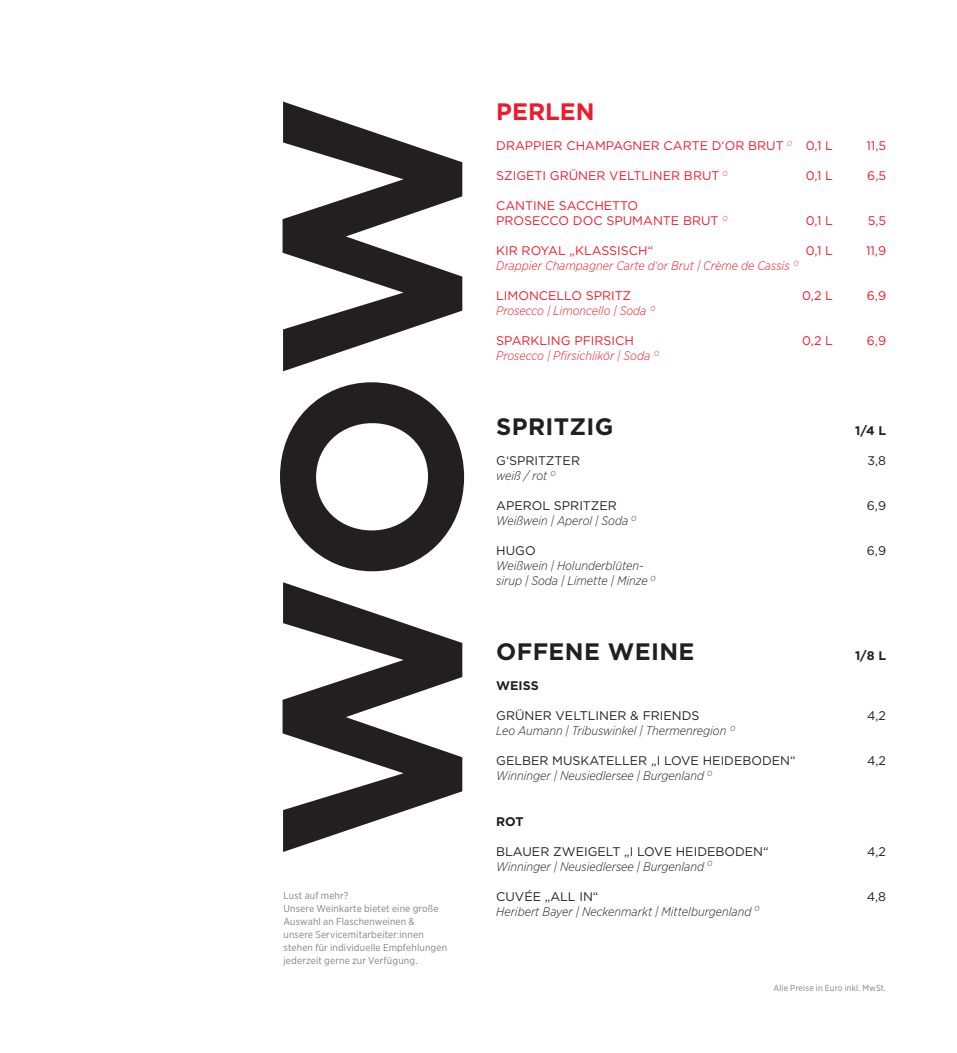
<style>
.page{position:relative;width:957px;height:1053px;background:#fff}
.page>*{position:absolute;margin:0;border:0;box-sizing:border-box;transform-origin:0 0}
.t1{font:700 23.75px "Gotham";letter-spacing:.015em;color:#231f20}
.t2{font:700 23.75px "Gotham";color:#ee1b2d}
.t3{font:italic 300 12.5px/15px "Gotham Narrow";color:#231f20}
.t4{font:12.5px/15px "Gotham";color:#ee1b2d}
.t5{font:12.5px "Gotham";color:#231f20}
.t6{font:italic 300 12.5px "Gotham Narrow";color:#ee1b2d}
.t7{font:700 12.5px "Gotham";color:#231f20}
.t8{font:10px/13px "Gotham Narrow";letter-spacing:.015em;color:#818386}
.t9{font:8.75px "Gotham Narrow";letter-spacing:.015em;color:#818386}
</style>
<div class="page">
<svg style="left:280px;top:102px;width:184px;height:750px"></svg>
<p class="t8" style="left:283px;top:889px;width:66px">Lust auf mehr?</p>
<p class="t8" style="left:283px;top:902px;width:165px">Unsere Weinkarte bietet eine große Auswahl an Flaschenweinen &amp;<br>unsere Servicemitarbeiter:innen stehen für individuelle Empfehlungen jederzeit gerne zur Verfügung.</p>
<p class="t2" style="left:496px;top:96px;width:100px">PERLEN</p>
<p class="t4" style="left:496px;top:138px;width:338px">DRAPPIER CHAMPAGNER CARTE D‘OR BRUT <sup>O</sup> 0,1 L</p>
<p class="t4" style="left:866px;top:138px;width:21px">11,5</p>
<p class="t4" style="left:496px;top:168px;width:233px">SZIGETI GRÜNER VELTLINER BRUT <sup>O</sup></p>
<p class="t4" style="left:806px;top:168px;width:29px">0,1 L</p>
<p class="t4" style="left:867px;top:168px;width:20px">6,5</p>
<p class="t4" style="left:496px;top:198px;width:233px">CANTINE SACCHETTO<br>PROSECCO DOC SPUMANTE BRUT <sup>O</sup></p>
<p class="t4" style="left:806px;top:213px;width:29px">0,1 L</p>
<p class="t4" style="left:867px;top:213px;width:20px">5,5</p>
<p class="t4" style="left:496px;top:243px;width:158px">KIR ROYAL „KLASSISCH“</p>
<p class="t4" style="left:806px;top:243px;width:29px">0,1 L</p>
<p class="t4" style="left:866px;top:243px;width:22px">11,9</p>
<p class="t6" style="left:496px;top:258px;width:304px">Drappier Champagner Carte d‘or Brut | Crème de Cassis <sup>O</sup></p>
<p class="t4" style="left:496px;top:288px;width:137px">LIMONCELLO SPRITZ</p>
<p class="t4" style="left:802px;top:288px;width:32px">0,2 L</p>
<p class="t4" style="left:867px;top:288px;width:21px">6,9</p>
<p class="t6" style="left:496px;top:303px;width:161px">Prosecco | Limoncello | Soda <sup>O</sup></p>
<p class="t4" style="left:496px;top:333px;width:139px">SPARKLING PFIRSICH</p>
<p class="t4" style="left:802px;top:333px;width:32px">0,2 L</p>
<p class="t4" style="left:867px;top:333px;width:21px">6,9</p>
<p class="t6" style="left:496px;top:348px;width:164px">Prosecco | Pfirsichlikör | Soda <sup>O</sup></p>
<p class="t1" style="left:496px;top:411px;width:119px">SPRITZIG</p>
<p class="t7" style="left:855px;top:422px;width:32px">1/4 L</p>
<p class="t5" style="left:496px;top:453px;width:85px">G‘SPRITZTER</p>
<p class="t5" style="left:867px;top:453px;width:20px">3,8</p>
<p class="t3" style="left:496px;top:468px;width:61px">weiß / rot <sup>O</sup></p>
<p class="t5" style="left:496px;top:498px;width:122px">APEROL SPRITZER</p>
<p class="t5" style="left:867px;top:498px;width:21px">6,9</p>
<p class="t3" style="left:496px;top:513px;width:142px">Weißwein | Aperol | Soda <sup>O</sup></p>
<p class="t5" style="left:496px;top:543px;width:41px">HUGO</p>
<p class="t5" style="left:867px;top:543px;width:21px">6,9</p>
<p class="t3" style="left:496px;top:558px;width:161px">Weißwein | Holunderblüten&shy;sirup | Soda | Limette | Minze <sup>O</sup></p>
<p class="t1" style="left:496px;top:636px;width:200px">OFFENE WEINE</p>
<p class="t7" style="left:855px;top:647px;width:33px">1/8 L</p>
<p class="t7" style="left:496px;top:677px;width:44px">WEISS</p>
<p class="t5" style="left:496px;top:708px;width:205px">GRÜNER VELTLINER &amp; FRIENDS</p>
<p class="t5" style="left:867px;top:708px;width:20px">4,2</p>
<p class="t3" style="left:496px;top:723px;width:240px">Leo Aumann | Tribuswinkel | Thermenregion <sup>O</sup></p>
<p class="t5" style="left:496px;top:753px;width:301px">GELBER MUSKATELLER „I LOVE HEIDEBODEN“</p>
<p class="t5" style="left:867px;top:753px;width:20px">4,2</p>
<p class="t3" style="left:496px;top:768px;width:218px">Winninger | Neusiedlersee | Burgenland <sup>O</sup></p>
<p class="t7" style="left:496px;top:812px;width:29px">ROT</p>
<p class="t5" style="left:496px;top:843px;width:274px">BLAUER ZWEIGELT „I LOVE HEIDEBODEN“</p>
<p class="t5" style="left:867px;top:843px;width:20px">4,2</p>
<p class="t3" style="left:496px;top:858px;width:218px">Winninger | Neusiedlersee | Burgenland <sup>O</sup></p>
<p class="t5" style="left:496px;top:888px;width:104px">CUVÉE „ALL IN“</p>
<p class="t5" style="left:867px;top:888px;width:21px">4,8</p>
<p class="t3" style="left:496px;top:903px;width:265px">Heribert Bayer | Neckenmarkt | Mittelburgenland <sup>O</sup></p>
<p class="t9" style="left:773px;top:981px;width:114px">Alle Preise in Euro inkl. MwSt.</p>
</div>
